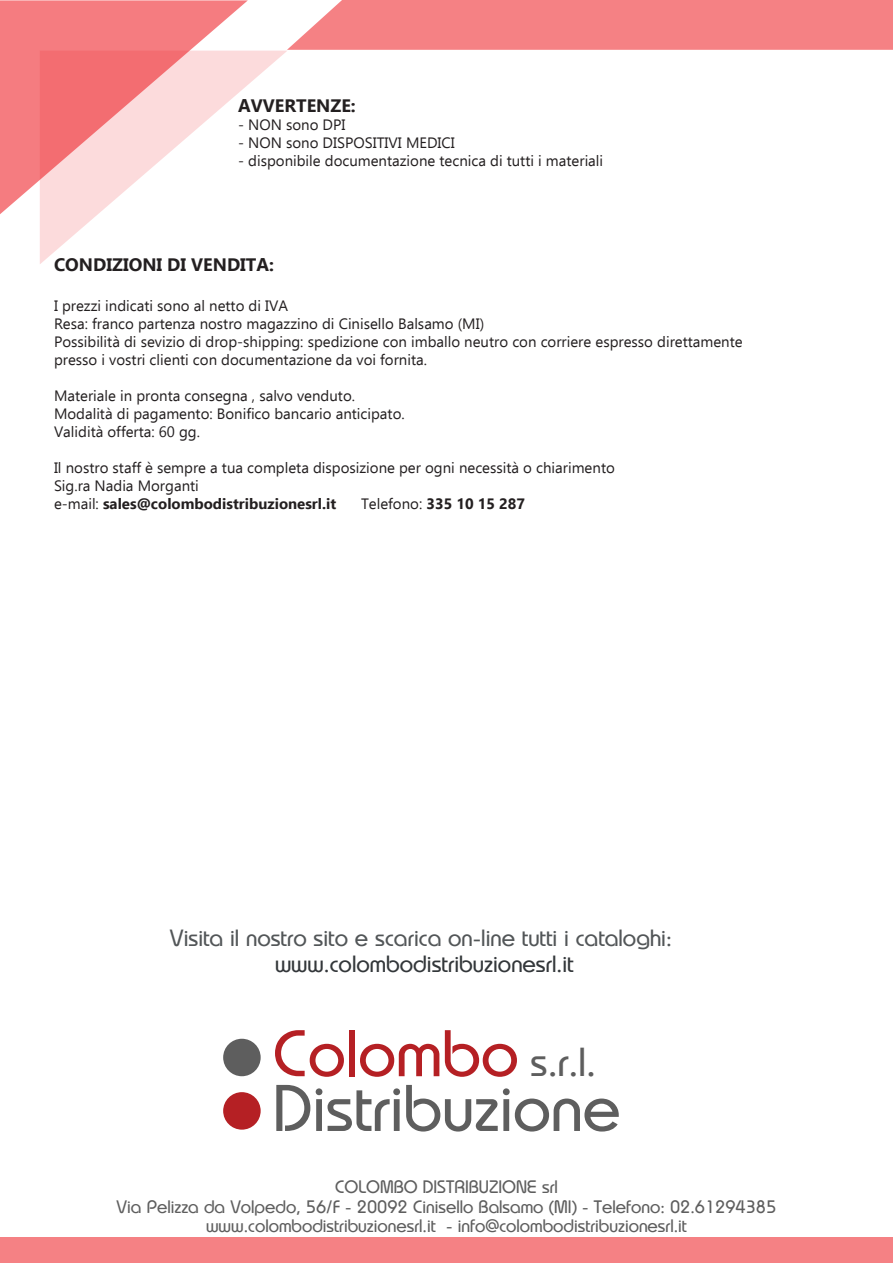
<style>
.page{position:relative;width:893px;height:1263px;background:#fff}
.page>*{position:absolute;margin:0;border:0;box-sizing:border-box;transform-origin:0 0}
.t1{font:60.75px "Belgium";color:#5e5e5e}
.t2{font:60.75px "Belgium";color:#b52024}
.t3{font:37.05px "Belgium";color:#5e5e5e}
.t4{font:21.45px "Belgium";color:#525658}
.t5{font:21.45px "Belgium";color:#33373a}
.t6{font:700 18px "Ebrima";color:#231f20}
.t7{font:16.5px "Belgium";color:#5e5e5e}
.t8{font:15px "Ebrima";color:#231f20}
.t9{font:700 15px "Ebrima";color:#231f20}
.s1{font-weight:400}
</style>
<div class="page">
<div style="left:287px;top:0;width:606px;height:50px;background:#f58184"></div>
<svg style="left:0;top:0;width:248px;height:214px;background:#f68a8e"></svg>
<svg style="left:40px;top:51px;width:247px;height:213px"></svg>
<div style="left:0;top:1238px;width:893px;height:25px;background:#f58184"></div>
<div style="left:223px;top:1039px;width:38px;height:37px;background:#5e5e5e;border-radius:50%"></div>
<div style="left:223px;top:1092px;width:38px;height:38px;background:#b52024;border-radius:50%"></div>
<p class="t6" style="left:238px;top:92px;width:119px">AVVERTENZE:</p>
<p class="t8" style="left:238px;top:114px;width:109px">- NON sono DPI</p>
<p class="t8" style="left:238px;top:132px;width:218px">- NON sono DISPOSITIVI MEDICI</p>
<p class="t8" style="left:238px;top:150px;width:367px">- disponibile documentazione tecnica di tutti i materiali</p>
<p class="t6" style="left:54px;top:251px;width:222px">CONDIZIONI DI VENDITA:</p>
<p class="t8" style="left:54px;top:295px;width:236px">I prezzi indicati sono al netto di IVA</p>
<p class="t8" style="left:54px;top:313px;width:432px">Resa: franco partenza nostro magazzino di Cinisello Balsamo (MI)</p>
<p class="t8" style="left:54px;top:331px;width:690px">Possibilità di sevizio di drop-shipping: spedizione con imballo neutro con corriere espresso direttamente</p>
<p class="t8" style="left:54px;top:349px;width:375px">presso i vostri clienti con documentazione da voi fornita.</p>
<p class="t8" style="left:54px;top:385px;width:303px">Materiale in pronta consegna , salvo venduto.</p>
<p class="t8" style="left:54px;top:403px;width:352px">Modalità di pagamento: Bonifico bancario anticipato.</p>
<p class="t8" style="left:54px;top:421px;width:148px">Validità offerta: 60 gg.</p>
<p class="t8" style="left:54px;top:457px;width:562px">Il nostro staff è sempre a tua completa disposizione per ogni necessità o chiarimento</p>
<p class="t8" style="left:54px;top:475px;width:146px">Sig.ra Nadia Morganti</p>
<p class="t9" style="left:54px;top:492px;width:284px"><span class="s1">e-mail:</span> sales@colombodistribuzionesrl.it</p>
<p class="t9" style="left:361px;top:492px;width:165px"><span class="s1">Telefono:</span> 335 10 15 287</p>
<h3 class="t4" style="left:170px;top:923px;width:503px">Visita il nostro sito e scarica on-line tutti i cataloghi:</h3>
<h3 class="t5" style="left:275px;top:949px;width:300px">www.colombodistribuzionesrl.it</h3>
<h1 class="t2" style="left:273px;top:1012px;width:247px">Colombo</h1>
<h1 class="t1" style="left:273px;top:1067px;width:349px">Distribuzione</h1>
<h2 class="t3" style="left:531px;top:1037px;width:67px">s.r.l.</h2>
<p class="t7" style="left:335px;top:1175px;width:224px">COLOMBO DISTRIBUZIONE srl</p>
<p class="t7" style="left:117px;top:1195px;width:661px">Via Pelizza da Volpedo, 56/F - 20092 Cinisello Balsamo (MI) - Telefono: 02.61294385</p>
<p class="t7" style="left:206px;top:1215px;width:482px">www.colombodistribuzionesrl.it - info@colombodistribuzionesrl.it</p>
</div>
